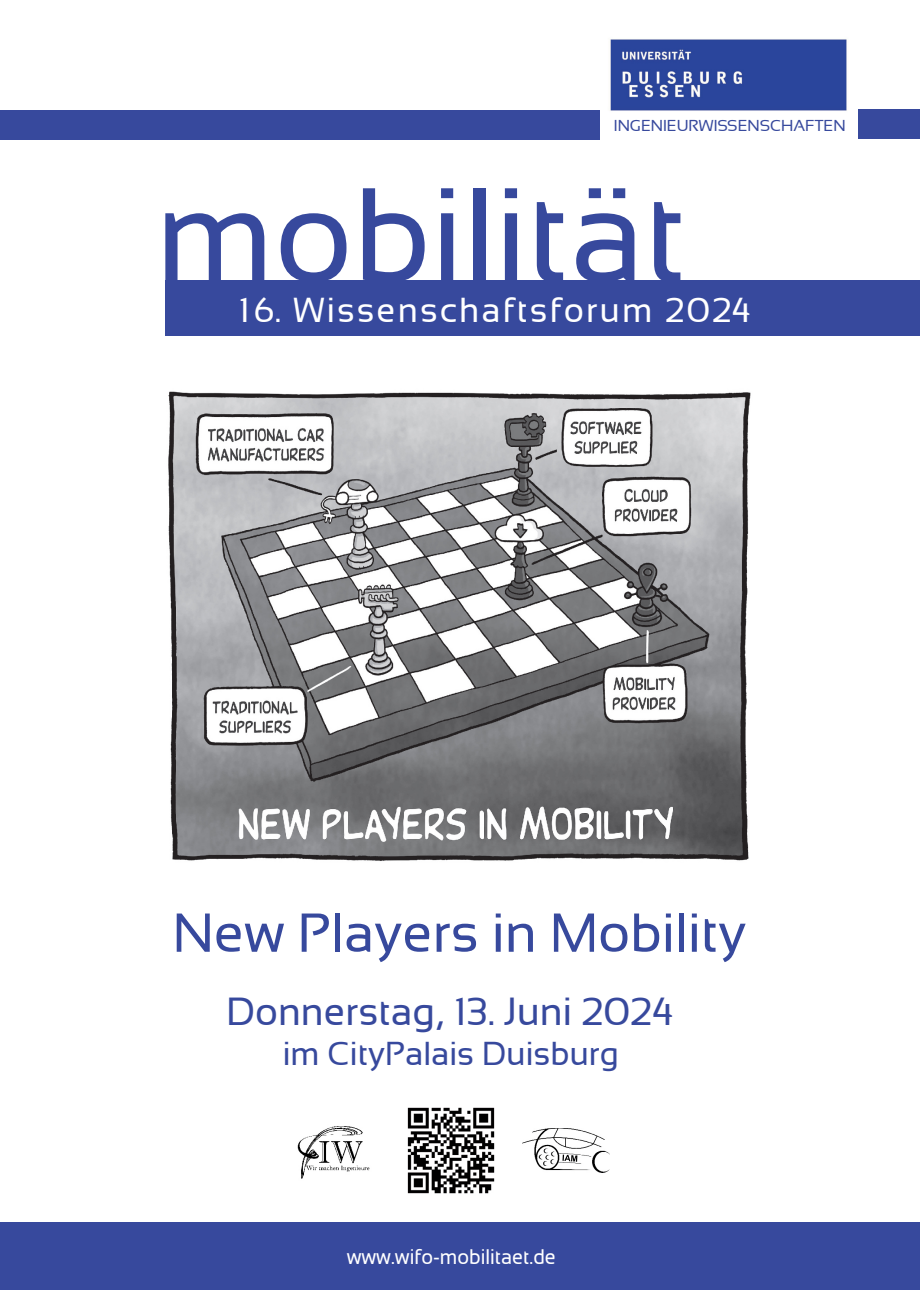
<style>
.page{position:relative;width:920px;height:1290px;background:#fff}
.page>*{position:absolute;margin:0;border:0;box-sizing:border-box;transform-origin:0 0}
.t1{font:134.7px "Sansation";color:#37499d}
.t2{font:54.75px "Sansation";color:#37499d}
.t3{font:39px "Sansation";color:#37499d}
.t4{font:34.5px "Sansation";letter-spacing:.06em;color:#fff}
.t5{font:33px "Sansation";color:#37499d}
.t6{font:21px "Sansation";color:#fff;scale:.95 1}
.t7{font:15.75px "Sansation";color:#37499d;scale:1.04 1}
</style>
<div class="page">
<div style="left:165px;top:280px;width:755px;height:56px;background:#37499d"></div>
<div style="left:0;top:110px;width:599px;height:30px;background:#37499d"></div>
<img style="left:610px;top:39px;width:237px;height:72px">
<div style="left:0;top:1222px;width:920px;height:68px;background:#37499d"></div>
<div style="left:858px;top:109px;width:62px;height:30px;background:#37499d"></div>
<img style="left:297px;top:1126px;width:73px;height:53px">
<img style="left:523px;top:1128px;width:86px;height:44px">
<svg style="left:562px;top:1154px;width:15px;height:8px"></svg>
<img style="left:407px;top:1107px;width:88px;height:87px">
<img style="left:168px;top:391px;width:583px;height:470px">
<p class="t7" style="left:614px;top:120px;width:224px">INGENIEURWISSENSCHAFTEN</p>
<h1 class="t1" style="left:155px;top:184px;width:533px">mobilität</h1>
<p class="t4" style="left:239px;top:297px;width:513px">16. Wissenschaftsforum 2024</p>
<h2 class="t2" style="left:173px;top:912px;width:575px">New Players in Mobility</h2>
<p class="t3" style="left:227px;top:997px;width:449px">Donnerstag, 13. Juni 2024</p>
<p class="t5" style="left:283px;top:1041px;width:338px">im CityPalais Duisburg</p>
<p class="t6" style="left:347px;top:1249px;width:222px">www.wifo-mobilitaet.de</p>
</div>
